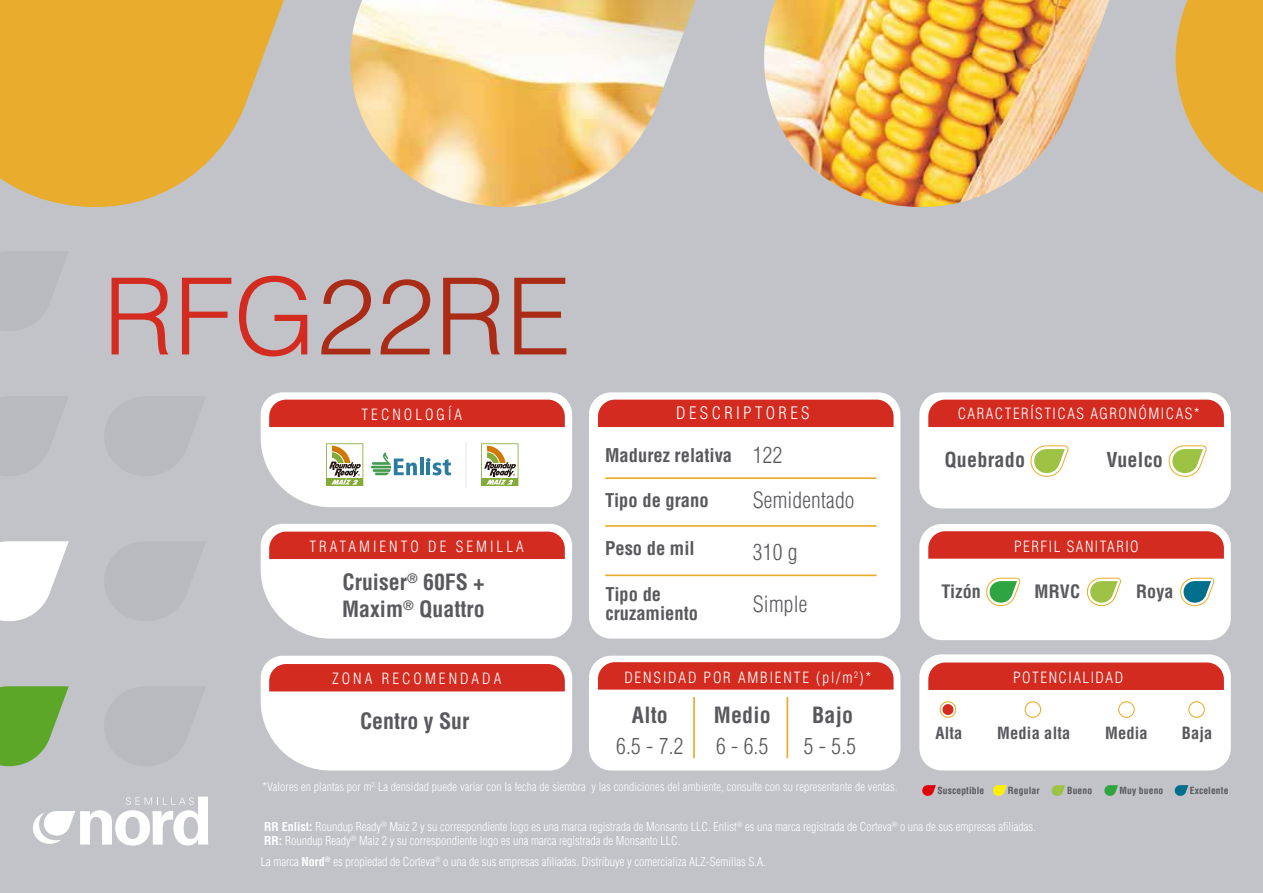
<style>
.page{position:relative;width:1263px;height:893px;background:#c1c3c8}
.page>*{position:absolute;margin:0;border:0;box-sizing:border-box;transform-origin:0 0}
.t1{font:300 106.5px "Helvetica LT Std";color:#aa2b16}
.t2{font:700 condensed 21.9px/27px "Helvetica LT Std";color:#59585c}
.t3{font:300 condensed 21.9px/45.2px "Helvetica LT Std";letter-spacing:.01em;color:#59585c}
.t4{font:700 condensed 20.1px "Helvetica LT Std";letter-spacing:.01em;color:#59585c}
.t5{font:700 condensed 18.45px/18.5px "Helvetica LT Std";color:#59585c}
.t6{font:700 condensed 18px "Helvetica LT Std";letter-spacing:.01em;color:#59585c}
.t7{font:300 condensed 16.8px "Helvetica LT Std";letter-spacing:.2em;color:#fff}
.t8{font:700 condensed 16.35px "Helvetica LT Std";letter-spacing:.01em;color:#59585c}
.t9{font:300 condensed 15.15px "Helvetica LT Std";letter-spacing:.1em;color:#fff}
.t10{font:300 condensed 15.15px "Helvetica LT Std";letter-spacing:.2em;color:#fff}
.t11{font:300 condensed 15.15px "Helvetica LT Std";letter-spacing:.125em;color:#fff}
.t12{font:300 condensed 12px/13.5px "Helvetica LT Std";color:#fff}
.t13{font:300 condensed 11.85px "Helvetica LT Std";letter-spacing:.01em;color:#fff}
.t14{font:700 condensed 9.6px "Helvetica LT Std";letter-spacing:.01em;color:#59585c}
.s1{color:#d32b1f}
.s2{font-weight:700}
</style>
<div class="page">
<svg style="left:0;top:0;width:284px;height:207px;fill:#eaac2c"></svg>
<svg style="left:350px;top:0;width:346px;height:207px"></svg>
<img style="left:1090px;top:0;width:19px;height:52px">
<img style="left:764px;top:0;width:326px;height:207px">
<svg style="left:1176px;top:0;width:87px;height:193px"></svg>
<svg style="left:0;top:541px;width:69px;height:80px"></svg>
<svg style="left:0;top:686px;width:69px;height:80px"></svg>
<svg style="left:261px;top:524px;width:311px;height:115px;background:#f2cdca"></svg>
<svg style="left:261px;top:656px;width:311px;height:114px;background:#f2cdca"></svg>
<div style="left:589px;top:392px;width:311px;height:247px;background:#fff;border-radius:22px"></div>
<div style="left:598px;top:400px;width:295px;height:27px;background:#d32b1f"></div>
<div style="left:919px;top:392px;width:312px;height:116px;background:#fff;border-radius:22px"></div>
<div style="left:928px;top:400px;width:296px;height:27px;background:#d32b1f"></div>
<div style="left:919px;top:524px;width:312px;height:116px;background:#fff;border-radius:22px"></div>
<svg style="left:928px;top:531px;width:296px;height:28px;background:#d43227"></svg>
<div style="left:919px;top:654px;width:312px;height:116px;background:#fff;border-radius:22px"></div>
<div style="left:928px;top:662px;width:296px;height:28px;background:#d32b1f"></div>
<div style="left:589px;top:656px;width:311px;height:114px;background:#fff;border-radius:22px"></div>
<svg style="left:598px;top:662px;width:295px;height:28px;background:#d43226"></svg>
<svg style="left:1030px;top:445px;width:38px;height:32px"></svg>
<svg style="left:986px;top:578px;width:34px;height:28px"></svg>
<svg style="left:1086px;top:578px;width:35px;height:28px"></svg>
<svg style="left:1180px;top:578px;width:34px;height:28px"></svg>
<svg style="left:922px;top:785px;width:14px;height:11px"></svg>
<svg style="left:993px;top:785px;width:14px;height:11px"></svg>
<svg style="left:1051px;top:785px;width:14px;height:11px"></svg>
<svg style="left:1104px;top:785px;width:14px;height:11px"></svg>
<svg style="left:1174px;top:785px;width:14px;height:11px"></svg>
<svg style="left:1168px;top:445px;width:39px;height:32px"></svg>
<div style="left:940px;top:701px;width:16px;height:17px;border:1px solid #eaac2c;border-radius:50%"></div>
<div style="left:1024px;top:701px;width:17px;height:17px;border:1px solid #eaac2c;border-radius:50%"></div>
<div style="left:1118px;top:701px;width:17px;height:17px;border:1px solid #eaac2c;border-radius:50%"></div>
<div style="left:1188px;top:701px;width:17px;height:17px;border:1px solid #eaac2c;border-radius:50%"></div>
<div style="left:942px;top:704px;width:11px;height:11px;background:#d32b1f;border-radius:50%"></div>
<hr style="left:605px;top:477px;width:271px;height:2px;background:#eaac2c">
<hr style="left:605px;top:525px;width:271px;height:2px;background:#eaac2c">
<hr style="left:605px;top:574px;width:271px;height:2px;background:#eaac2c">
<hr style="left:693px;top:697px;width:2px;height:61px;background:#eaac2c">
<hr style="left:786px;top:697px;width:2px;height:61px;background:#eaac2c">
<svg style="left:261px;top:392px;width:311px;height:115px;background:#e8c5bf"></svg>
<hr style="left:465px;top:442px;width:2px;height:46px;background:#edeef0">
<svg style="left:33px;top:797px;width:175px;height:48px"></svg>
<h1 class="t1" style="left:103px;top:250px;width:469px"><span class="s1">RFG</span>22RE</h1>
<p class="t10" style="left:361px;top:405px;width:102px">TECNOLOGÍA</p>
<p class="t10" style="left:309px;top:537px;width:216px">TRATAMIENTO DE SEMILLA</p>
<h2 class="t2" style="left:342px;top:568px;width:144px">Cruiser<sup>®</sup> 60FS +<br>Maxim<sup>®</sup> Quattro</h2>
<p class="t10" style="left:332px;top:669px;width:171px">ZONA RECOMENDADA</p>
<h2 class="t2" style="left:360px;top:708px;width:111px">Centro y Sur</h2>
<h3 class="t7" style="left:676px;top:402px;width:135px">DESCRIPTORES</h3>
<p class="t9" style="left:958px;top:404px;width:244px">CARACTERÍSTICAS AGRONÓMICAS*</p>
<h3 class="t5" style="left:605px;top:446px;width:129px">Madurez relativa</h3>
<h3 class="t5" style="left:605px;top:490px;width:105px">Tipo de grano</h3>
<h3 class="t5" style="left:605px;top:539px;width:91px">Peso de mil</h3>
<h3 class="t5" style="left:605px;top:585px;width:94px">Tipo de cruzamiento</h3>
<h2 class="t3" style="left:753px;top:433px;width:103px">122<br>Semidentado</h2>
<h2 class="t3" style="left:753px;top:529px;width:46px">310 g</h2>
<h2 class="t3" style="left:753px;top:581px;width:56px">Simple</h2>
<h3 class="t4" style="left:944px;top:447px;width:82px">Quebrado</h3>
<h3 class="t4" style="left:1106px;top:447px;width:58px">Vuelco</h3>
<p class="t9" style="left:1014px;top:537px;width:126px">PERFIL SANITARIO</p>
<h3 class="t6" style="left:941px;top:580px;width:41px">Tizón</h3>
<h3 class="t6" style="left:1034px;top:580px;width:47px">MRVC</h3>
<h3 class="t6" style="left:1136px;top:580px;width:39px">Roya</h3>
<p class="t11" style="left:624px;top:668px;width:248px">DENSIDAD POR AMBIENTE (pl/m<sup>2</sup>)*</p>
<p class="t9" style="left:1013px;top:668px;width:111px">POTENCIALIDAD</p>
<h2 class="t2" style="left:632px;top:701px;width:37px">Alto</h2>
<h2 class="t2" style="left:714px;top:701px;width:58px">Medio</h2>
<h2 class="t2" style="left:812px;top:701px;width:42px">Bajo</h2>
<h2 class="t3" style="left:616px;top:724px;width:69px">6.5 - 7.2</h2>
<h2 class="t3" style="left:716px;top:724px;width:54px">6 - 6.5</h2>
<h2 class="t3" style="left:804px;top:724px;width:54px">5 - 5.5</h2>
<h3 class="t8" style="left:935px;top:723px;width:28px">Alta</h3>
<h3 class="t8" style="left:997px;top:722px;width:75px">Media alta</h3>
<h3 class="t8" style="left:1105px;top:722px;width:44px">Media</h3>
<h3 class="t8" style="left:1182px;top:722px;width:32px">Baja</h3>
<p class="t13" style="left:262px;top:780px;width:637px">*Valores en plantas por m<sup>2.</sup> La densidad puede variar con la fecha de siembra y las condiciones del ambiente, consulte con su representante de ventas.</p>
<p class="t14" style="left:937px;top:784px;width:48px">Susceptible</p>
<p class="t14" style="left:1008px;top:784px;width:33px">Regular</p>
<p class="t14" style="left:1067px;top:784px;width:26px">Bueno</p>
<p class="t14" style="left:1119px;top:784px;width:45px">Muy bueno</p>
<p class="t14" style="left:1190px;top:784px;width:40px">Excelente</p>
<p class="t12" style="left:264px;top:820px;width:773px"><span class="s2">RR Enlist:</span> Roundup Ready<sup>®</sup> Maiz 2 y su correspondiente logo es una marca registrada de Monsanto LLC. Enlist<sup>®</sup> es una marca registrada de Corteva<sup>®</sup> o una de sus empresas afiliadas.<br><span class="s2">RR:</span> Roundup Ready<sup>®</sup> Maiz 2 y su correspondiente logo es una marca registrada de Monsanto LLC.</p>
<p class="t12" style="left:261px;top:855px;width:506px">La marca <span class="s2">Nord</span><sup>®</sup> es propiedad de Corteva<sup>®</sup> o una de sus empresas afiliadas. Distribuye y comercializa ALZ-Semillas S.A.</p>
</div>
